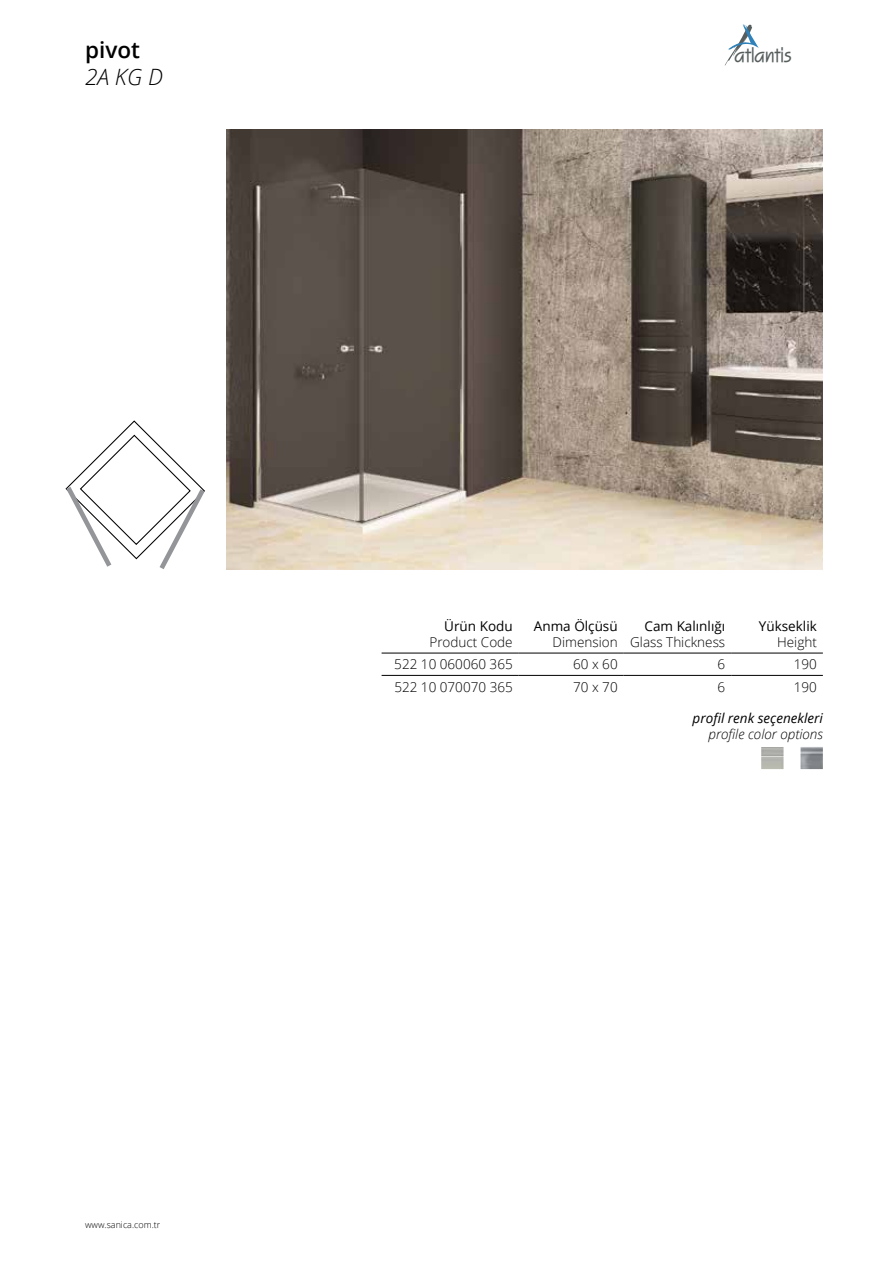
<style>
.page{position:relative;width:893px;height:1263px;background:#fff}
.page>*{position:absolute;margin:0;border:0;box-sizing:border-box;transform-origin:0 0}
.t1{font:600 22.5px "Open Sans";color:#000}
.t2{font:italic 300 22.5px "Open Sans";color:#000}
.t3{font:700 19.35px "Squire";color:#565e5d}
.t4{font:300 13.5px "Open Sans";color:#000}
.t5{font:13.5px "Open Sans";color:#000}
.t6{font:italic 13.5px "Open Sans";color:#000}
.t7{font:italic 300 13.5px "Open Sans";color:#000}
.t8{font:300 9px "Open Sans";color:#000}
</style>
<div class="page">
<svg style="left:725px;top:25px;width:34px;height:40px"></svg>
<img style="left:226px;top:130px;width:597px;height:439px">
<hr style="left:382px;top:653px;width:137px;height:1px;background:#000">
<hr style="left:519px;top:653px;width:105px;height:1px;background:#000">
<hr style="left:624px;top:653px;width:107px;height:1px;background:#000">
<hr style="left:731px;top:653px;width:92px;height:1px;background:#000">
<hr style="left:382px;top:675px;width:137px;height:1px;background:#000">
<hr style="left:519px;top:675px;width:105px;height:1px;background:#000">
<hr style="left:624px;top:675px;width:107px;height:1px;background:#000">
<hr style="left:731px;top:675px;width:92px;height:1px;background:#000">
<img style="left:800px;top:747px;width:23px;height:22px">
<img style="left:761px;top:747px;width:22px;height:22px">
<svg style="left:65px;top:420px;width:140px;height:149px"></svg>
<h1 class="t1" style="left:85px;top:35px;width:56px">pivot</h1>
<h2 class="t3" style="left:734px;top:44px;width:59px">atlantis</h2>
<h1 class="t2" style="left:85px;top:62px;width:79px">2A KG D</h1>
<p class="t5" style="left:444px;top:617px;width:70px">Ürün Kodu</p>
<p class="t4" style="left:429px;top:633px;width:85px">Product Code</p>
<p class="t5" style="left:534px;top:617px;width:85px">Anma Ölçüsü</p>
<p class="t4" style="left:553px;top:633px;width:67px">Dimension</p>
<p class="t5" style="left:645px;top:617px;width:82px">Cam Kalınlığı</p>
<p class="t4" style="left:630px;top:633px;width:97px">Glass Thickness</p>
<p class="t5" style="left:759px;top:617px;width:59px">Yükseklik</p>
<p class="t4" style="left:777px;top:633px;width:41px">Height</p>
<p class="t8" style="left:85px;top:1219px;width:77px">www.sanica.com.tr</p>
<p class="t4" style="left:394px;top:655px;width:120px">522 10 060060 365</p>
<p class="t4" style="left:573px;top:655px;width:46px">60 x 60</p>
<p class="t4" style="left:717px;top:655px;width:9px">6</p>
<p class="t4" style="left:794px;top:655px;width:25px">190</p>
<p class="t4" style="left:394px;top:677px;width:120px">522 10 070070 365</p>
<p class="t4" style="left:573px;top:677px;width:46px">70 x 70</p>
<p class="t4" style="left:717px;top:677px;width:9px">6</p>
<p class="t4" style="left:794px;top:677px;width:25px">190</p>
<p class="t6" style="left:693px;top:709px;width:132px">profil renk seçenekleri</p>
<p class="t7" style="left:708px;top:725px;width:116px">profile color options</p>
</div>
